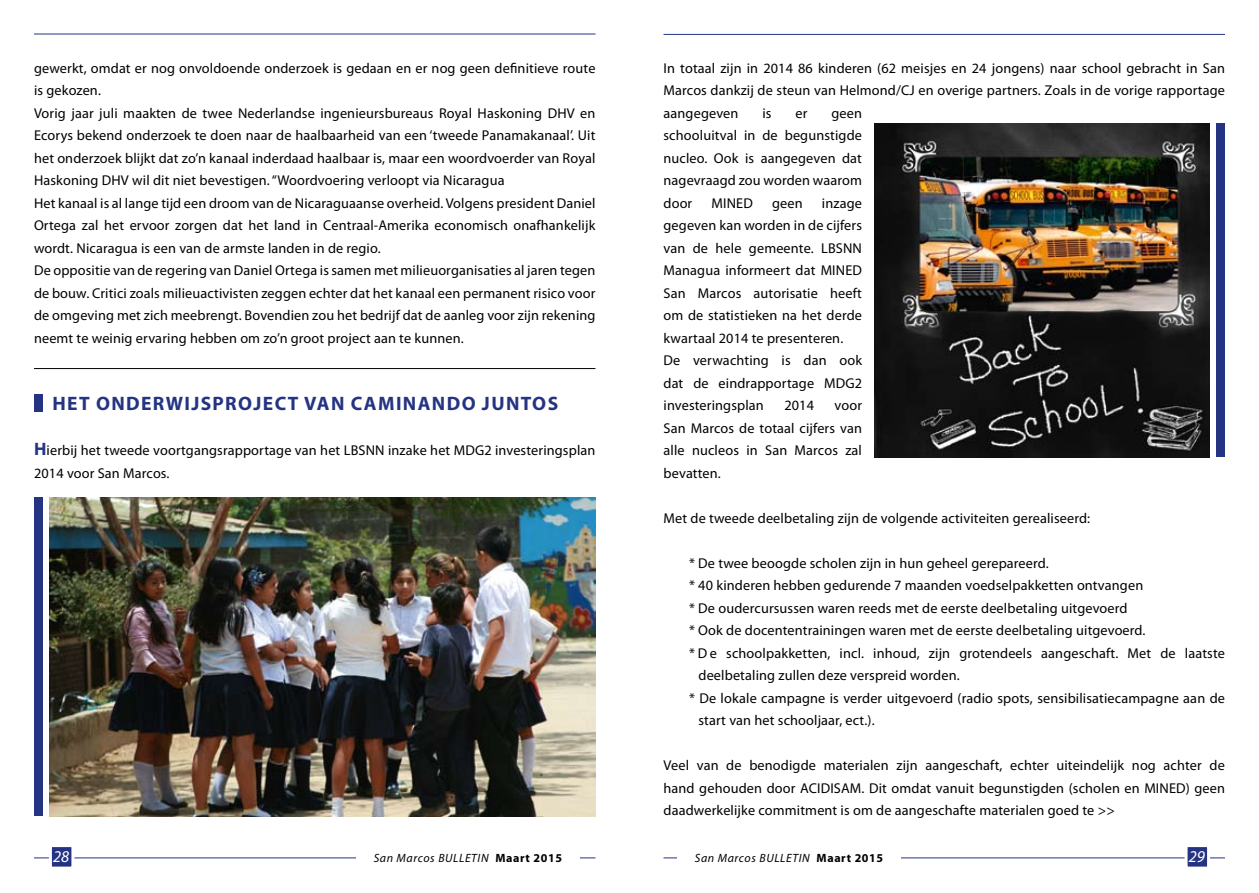
<style>
.page{position:relative;width:1259px;height:893px;background:#fff}
.page>*{position:absolute;margin:0;border:0;box-sizing:border-box;transform-origin:0 0}
.t1{font:700 19.5px "Myriad Pro";letter-spacing:.07em;color:#253482}
.t2{font:italic 16.5px "Myriad Pro";color:#fff}
.t3{font:14.25px/22.5px "Myriad Pro";letter-spacing:.01em;color:#000;text-align:justify}
.t4{font:italic 12px "Myriad Pro";letter-spacing:.05em;color:#000}
.s1{font-weight:700;font-size:18px;color:#253482}
.s2{font-weight:700;font-style:normal}
</style>
<div class="page">
<hr style="left:34px;top:857px;width:561px;height:1px;background:#253482">
<div style="left:356px;top:853px;width:223px;height:20px;background:#fff"></div>
<div style="left:49px;top:844px;width:25px;height:26px;background:#253482;border:3px solid #fff"></div>
<hr style="left:34px;top:34px;width:561px;height:1px;background:#253482">
<hr style="left:663px;top:857px;width:562px;height:1px;background:#253482">
<hr style="left:663px;top:34px;width:562px;height:1px;background:#253482">
<div style="left:1184px;top:844px;width:26px;height:26px;background:#253482;border:3px solid #fff"></div>
<div style="left:677px;top:853px;width:223px;height:20px;background:#fff"></div>
<div style="left:34px;top:395px;width:9px;height:17px;background:#253482"></div>
<hr style="left:34px;top:368px;width:561px;height:1px;background:#000">
<img style="left:50px;top:497px;width:545px;height:319px">
<div style="left:34px;top:497px;width:9px;height:319px;background:#253482"></div>
<img style="left:874px;top:123px;width:335px;height:334px">
<div style="left:1216px;top:123px;width:9px;height:334px;background:#253482"></div>
<p class="t3" style="left:34px;top:57px;width:563px;text-align:left">gewerkt, omdat er nog onvoldoende onderzoek is gedaan en er nog geen definitieve route is gekozen.<br>Vorig jaar juli maakten de twee Nederlandse ingenieursbureaus Royal Haskoning DHV en Ecorys bekend onderzoek te doen naar de haalbaarheid van een ‘tweede Panamakanaal’. Uit het onderzoek blijkt dat zo’n kanaal inderdaad haalbaar is, maar een woordvoerder van Royal Haskoning DHV wil dit niet bevestigen. “Woordvoering verloopt via Nicaragua<br>Het kanaal is al lange tijd een droom van de Nicaraguaanse overheid. Volgens president Daniel Ortega zal het ervoor zorgen dat het land in Centraal-Amerika economisch onafhankelijk wordt. Nicaragua is een van de armste landen in de regio.<br>De oppositie van de regering van Daniel Ortega is samen met milieuorganisaties al jaren tegen de bouw. Critici zoals milieuactivisten zeggen echter dat het kanaal een permanent risico voor de omgeving met zich meebrengt. Bovendien zou het bedrijf dat de aanleg voor zijn rekening neemt te weinig ervaring hebben om zo’n groot project aan te kunnen.</p>
<h1 class="t1" style="left:52px;top:391px;width:506px">HET ONDERWIJSPROJECT VAN CAMINANDO JUNTOS</h1>
<p class="t3" style="left:34px;top:439px;width:563px"><span class="s1">H</span>ierbij het tweede voortgangsrapportage van het LBSNN inzake het MDG2 investeringsplan<br>2014 voor San Marcos.</p>
<p class="t3" style="left:663px;top:57px;width:563px">In totaal zijn in 2014 86 kinderen (62 meisjes en 24 jongens) naar school gebracht in San Marcos dankzij de steun van Helmond/CJ en overige partners. Zoals in de vorige rapportage aangegeven</p>
<p class="t3" style="left:762px;top:102px;width:11px">is</p>
<p class="t3" style="left:795px;top:102px;width:13px">er</p>
<p class="t3" style="left:663px;top:102px;width:200px;text-indent:168px">geen schooluitval in de begunstigde nucleo. Ook is aangegeven dat nagevraagd zou worden waarom door</p>
<p class="t3" style="left:711px;top:192px;width:43px">MINED</p>
<p class="t3" style="left:772px;top:192px;width:32px">geen</p>
<p class="t3" style="left:663px;top:192px;width:200px;text-align:left;text-indent:158px">inzage gegeven kan worden in de cijfers van de hele gemeente. LBSNN<br>Managua informeert dat MINED<br>San Marcos autorisatie heeft om de statistieken na het derde kwartaal 2014 te presenteren.<br>De verwachting is dan ook dat de eindrapportage MDG2 investeringsplan</p>
<p class="t3" style="left:784px;top:394px;width:31px">2014</p>
<p class="t3" style="left:663px;top:394px;width:200px;text-indent:171px">voor San Marcos de totaal cijfers van alle nucleos in San Marcos zal bevatten.</p>
<p class="t3" style="left:663px;top:507px;width:428px">Met de tweede deelbetaling zijn de volgende activiteiten gerealiseerd:</p>
<p class="t3" style="left:689px;top:552px;width:361px">* De twee beoogde scholen zijn in hun geheel gerepareerd.</p>
<p class="t3" style="left:689px;top:574px;width:456px">* 40 kinderen hebben gedurende 7 maanden voedselpakketten ontvangen</p>
<p class="t3" style="left:689px;top:597px;width:440px">* De oudercursussen waren reeds met de eerste deelbetaling uitgevoerd</p>
<p class="t3" style="left:689px;top:619px;width:458px">* Ook de docententrainingen waren met de eerste deelbetaling uitgevoerd.</p>
<p class="t3" style="left:689px;top:642px;width:537px">* D e schoolpakketten, incl. inhoud, zijn grotendeels aangeschaft. Met de laatste</p>
<p class="t3" style="left:698px;top:664px;width:263px">deelbetaling zullen deze verspreid worden.</p>
<p class="t3" style="left:689px;top:687px;width:537px">* De lokale campagne is verder uitgevoerd (radio spots, sensibilisatiecampagne aan de</p>
<p class="t3" style="left:698px;top:709px;width:178px">start van het schooljaar, ect.).</p>
<p class="t3" style="left:663px;top:754px;width:563px">Veel van de benodigde materialen zijn aangeschaft, echter uiteindelijk nog achter de hand gehouden door ACIDISAM. Dit omdat vanuit begunstigden (scholen en MINED) geen daadwerkelijke commitment is om de aangeschafte materialen goed te &gt;&gt;</p>
<p class="t2" style="left:53px;top:846px;width:18px">28</p>
<p class="t4" style="left:374px;top:850px;width:190px">San Marcos BULLETIN <span class="s2">MAART 2015</span></p>
<p class="t4" style="left:695px;top:850px;width:190px">San Marcos BULLETIN <span class="s2">MAART 2015</span></p>
<p class="t2" style="left:1188px;top:846px;width:18px">29</p>
</div>
